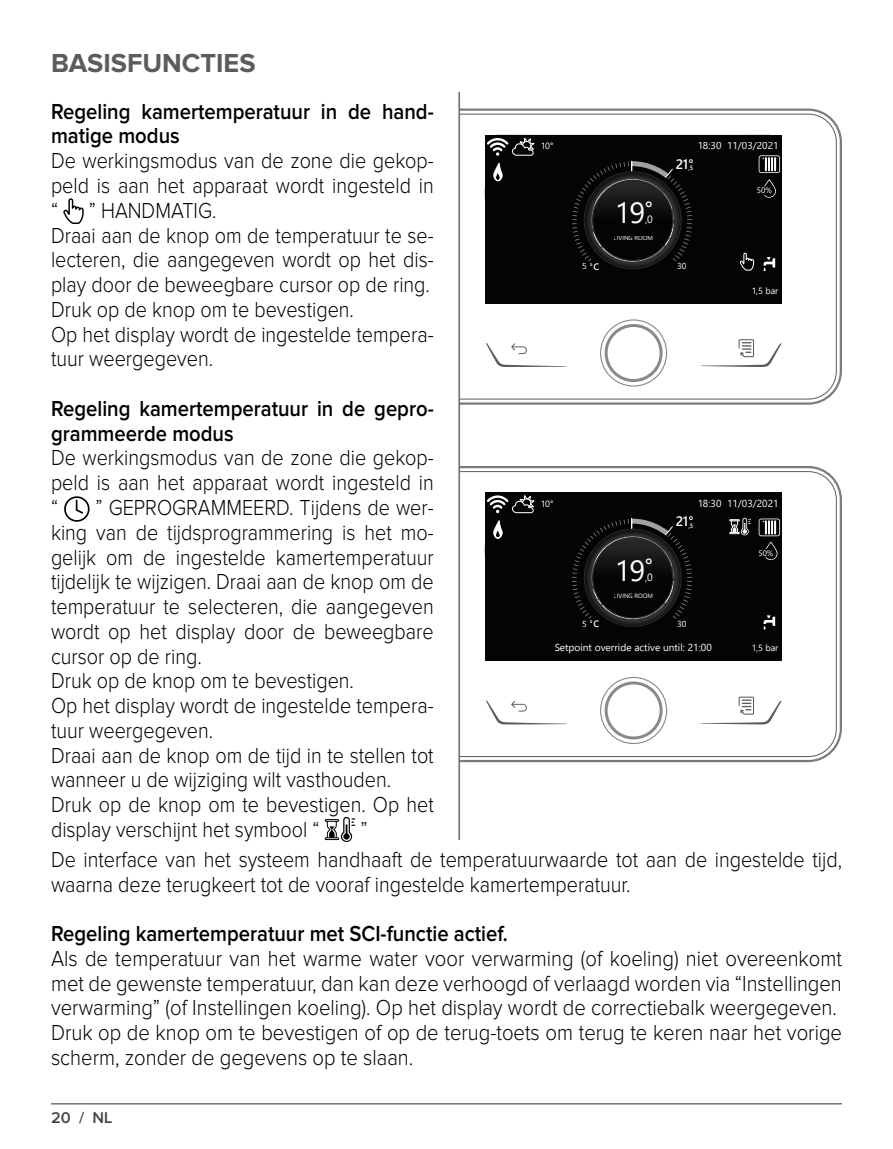
<style>
.page{position:relative;width:893px;height:1149px;background:#fff}
.page>*{position:absolute;margin:0;border:0;box-sizing:border-box;transform-origin:0 0}
.t1{font:29.03px "Segoe UI";color:#fff}
.t2{font:700 27px "Proxima Nova";color:#5c5c5c}
.t3{font:300 22.5px/24.8px "Proxima Nova";color:#000;scale:.88 1}
.t4{font:300 22.5px/24.8px "Proxima Nova";color:#000;scale:.9 1}
.t5{font:600 22.5px/24.8px "Proxima Nova";color:#000;scale:.9 1}
.t6{font:600 16.2px "Proxima Nova";color:#454545}
.t7{font:600 13.5px "Segoe UI";color:#fff}
.t8{font:10.58px "Segoe UI";color:#fff}
.t9{font:10.12px "Segoe UI";color:#fff}
.t10{font:600 9.22px "Segoe UI";color:#fff}
.t11{font:9px "Segoe UI";color:#fff}
.t12{font:8.55px "Segoe UI";color:#fff}
.t13{font:7.88px "Segoe UI";color:#fff}
.t14{font:6.08px "Segoe UI";color:#fff}
.t15{font:600 6.08px "Segoe UI";color:#fff}
.s1{font-weight:400;font-size:8.55px}
</style>
<div class="page">
<hr style="left:51px;top:1102px;width:791px;height:2px;background:#747474">
<svg style="left:63px;top:198px;width:21px;height:26px"></svg>
<svg style="left:64px;top:496px;width:26px;height:25px"></svg>
<svg style="left:324px;top:816px;width:31px;height:26px"></svg>
<svg style="left:460px;top:466px;width:382px;height:296px"></svg>
<svg style="left:460px;top:471px;width:377px;height:285px"></svg>
<svg style="left:701px;top:696px;width:81px;height:28px"></svg>
<svg style="left:486px;top:700px;width:80px;height:24px"></svg>
<div style="left:605px;top:681px;width:58px;height:58px;border:3px solid #898989;border-radius:50%"></div>
<div style="left:600px;top:676px;width:67px;height:67px;border:1px solid #898989;border-radius:50%"></div>
<div style="left:485px;top:492px;width:297px;height:168px;background:#040404"></div>
<svg style="left:572px;top:516px;width:120px;height:105px;background:#181818"></svg>
<svg style="left:592px;top:537px;width:81px;height:81px;background:#0e0e0e"></svg>
<div style="left:592px;top:537px;width:81px;height:81px;border:1px solid #292929;border-radius:50%"></div>
<svg style="left:486px;top:493px;width:50px;height:45px;background:#282828"></svg>
<svg style="left:759px;top:518px;width:21px;height:42px"></svg>
<svg style="left:763px;top:615px;width:12px;height:15px"></svg>
<svg style="left:729px;top:517px;width:22px;height:18px"></svg>
<svg style="left:460px;top:108px;width:382px;height:296px"></svg>
<svg style="left:460px;top:114px;width:377px;height:285px"></svg>
<svg style="left:701px;top:339px;width:81px;height:28px"></svg>
<svg style="left:486px;top:343px;width:80px;height:24px"></svg>
<div style="left:605px;top:324px;width:58px;height:58px;border:3px solid #898989;border-radius:50%"></div>
<div style="left:600px;top:319px;width:67px;height:67px;border:1px solid #898989;border-radius:50%"></div>
<div style="left:485px;top:135px;width:297px;height:168px;background:#040404"></div>
<svg style="left:572px;top:159px;width:120px;height:104px;background:#191919"></svg>
<div style="left:592px;top:180px;width:81px;height:80px;background:linear-gradient(to bottom,#232323,#000);border-radius:40px"></div>
<div style="left:592px;top:180px;width:81px;height:80px;border:1px solid #292929;border-radius:50%"></div>
<svg style="left:486px;top:136px;width:50px;height:45px;background:#282828"></svg>
<svg style="left:759px;top:155px;width:21px;height:18px"></svg>
<svg style="left:764px;top:179px;width:12px;height:19px"></svg>
<svg style="left:763px;top:257px;width:12px;height:15px"></svg>
<svg style="left:739px;top:252px;width:15px;height:19px"></svg>
<hr style="left:458px;top:92px;width:2px;height:747px;background:#747474">
<p class="t2" style="left:51px;top:51px;width:206px">BASISFUNCTIES</p>
<p class="t5" style="left:51px;top:100px;width:427px">Regeling kamertemperatuur in de hand&shy;matige modus</p>
<p class="t3" style="left:51px;top:149px;width:436px;text-align:justify">De werkingsmodus van de zone die gekop&shy;peld is aan het apparaat wordt ingesteld in “</p>
<p class="t3" style="left:51px;top:199px;width:436px;text-indent:38px">” HANDMATIG.<br>Draai aan de knop om de temperatuur te se&shy;lecteren, die aangegeven wordt op het dis&shy;play door de beweegbare cursor op de ring.<br>Druk op de knop om te bevestigen.<br>Op het display wordt de ingestelde tempera&shy;tuur weergegeven.</p>
<p class="t5" style="left:51px;top:397px;width:427px">Regeling kamertemperatuur in de gepro&shy;grammeerde modus</p>
<p class="t3" style="left:51px;top:446px;width:436px;text-align:justify">De werkingsmodus van de zone die gekop&shy;peld is aan het apparaat wordt ingesteld in “</p>
<p class="t3" style="left:51px;top:496px;width:436px;text-indent:45px">” GEPROGRAMMEERD. Tijdens de wer&shy;king van de tijdsprogrammering is het mo&shy;gelijk om de ingestelde kamertemperatuur tijdelijk te wijzigen. Draai aan de knop om de temperatuur te selecteren, die aangegeven wordt op het display door de beweegbare cursor op de ring.<br>Druk op de knop om te bevestigen.<br>Op het display wordt de ingestelde tempera&shy;tuur weergegeven.<br>Draai aan de knop om de tijd in te stellen tot wanneer u de wijziging wilt vasthouden.<br>Druk op de knop om te bevestigen. Op het display verschijnt het symbool “</p>
<p class="t3" style="left:360px;top:817px;width:10px">”</p>
<p class="t11" style="left:540px;top:138px;width:15px">10°</p>
<p class="t9" style="left:697px;top:136px;width:83px">18:30 11/03/2021</p>
<p class="t10" style="left:582px;top:257px;width:19px"><span class="s1">5</span> °C</p>
<p class="t1" style="left:614px;top:186px;width:32px">19</p>
<p class="t8" style="left:644px;top:210px;width:10px">, 0<sup>°</sup></p>
<p class="t14" style="left:614px;top:232px;width:41px">LIVING ROOM</p>
<p class="t7" style="left:675px;top:151px;width:20px">21°</p>
<p class="t15" style="left:688px;top:162px;width:6px">,5</p>
<p class="t12" style="left:677px;top:258px;width:11px">30</p>
<p class="t13" style="left:757px;top:183px;width:17px">50%</p>
<p class="t11" style="left:751px;top:282px;width:29px">1,5 bar</p>
<p class="t11" style="left:540px;top:495px;width:15px">10°</p>
<p class="t9" style="left:697px;top:493px;width:83px">18:30 11/03/2021</p>
<p class="t10" style="left:582px;top:615px;width:19px"><span class="s1">5</span> °C</p>
<p class="t1" style="left:614px;top:543px;width:32px">19</p>
<p class="t8" style="left:644px;top:567px;width:10px">, 0<sup>°</sup></p>
<p class="t14" style="left:614px;top:589px;width:41px">LIVING ROOM</p>
<p class="t7" style="left:675px;top:508px;width:20px">21°</p>
<p class="t15" style="left:688px;top:519px;width:6px">,5</p>
<p class="t12" style="left:677px;top:615px;width:11px">30</p>
<p class="t9" style="left:554px;top:637px;width:159px">Setpoint override active until: 21:00</p>
<p class="t13" style="left:758px;top:545px;width:17px">50%</p>
<p class="t11" style="left:751px;top:639px;width:29px">1,5 bar</p>
<p class="t3" style="left:51px;top:847px;width:900px">De interface van het systeem handhaaft de temperatuurwaarde tot aan de ingestelde tijd, waarna deze terugkeert tot de vooraf ingestelde kamertemperatuur.</p>
<p class="t5" style="left:51px;top:921px;width:509px">Regeling kamertemperatuur met SCI-functie actief.</p>
<p class="t4" style="left:51px;top:946px;width:880px">Als de temperatuur van het warme water voor verwarming (of koeling) niet overeenkomt met de gewenste temperatuur, dan kan deze verhoogd of verlaagd worden via “Instellingen verwarming” (of Instellingen koeling). Op het display wordt de correctiebalk weergegeven.<br>Druk op de knop om te bevestigen of op de terug-toets om terug te keren naar het vorige scherm, zonder de gegevens op te slaan.</p>
<p class="t6" style="left:51px;top:1109px;width:63px">20 / NL</p>
</div>
